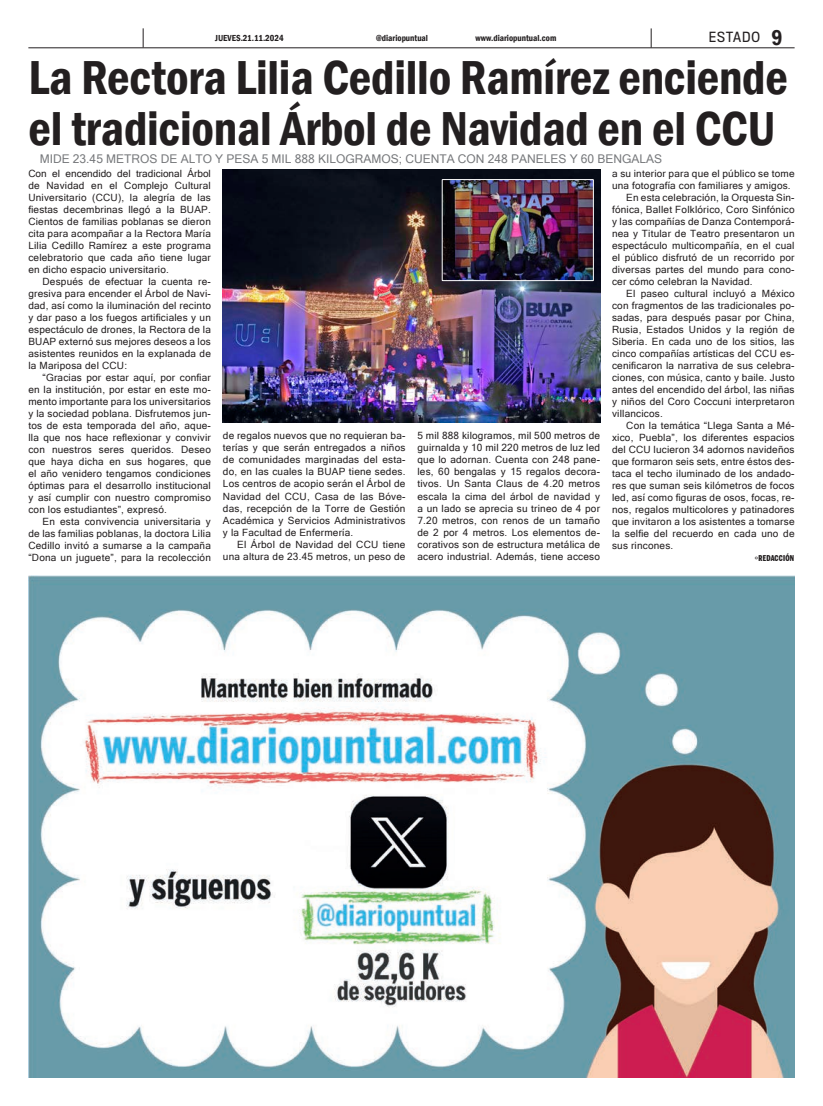
<style>
.page{position:relative;width:823px;height:1106px;background:#fff}
.page>*{position:absolute;margin:0;border:0;box-sizing:border-box;transform-origin:0 0}
.t1{font:600 condensed 49px/51px "Franklin Gothic";letter-spacing:-.005em;color:#231f20}
.t2{font:600 condensed 22px "Franklin Gothic";color:#231f20}
.t3{font:13px "Titling Gothic FB Narrow";letter-spacing:.08em;color:#231f20}
.t4{font:12px "Microsoft Sans Serif";color:#76787b}
.t5{font:10px/12px "Microsoft Sans Serif";letter-spacing:.02em;color:#231f20;text-align:justify}
.t6{font:600 condensed 9px "Franklin Gothic";color:#231f20}
.t7{font:900 8px "Benton Sans Comp";letter-spacing:.03em;color:#231f20}
.s1{font-family:"Microsoft Sans Serif";font-weight:400;font-size:10px}
</style>
<div class="page">
<hr style="left:28px;top:47px;width:766px;height:1px;background:#231f20">
<svg style="left:650px;top:28px;width:1px;height:20px"></svg>
<svg style="left:143px;top:28px;width:1px;height:19px"></svg>
<img style="left:28px;top:575px;width:766px;height:502px">
<img style="left:222px;top:170px;width:377px;height:252px">
<img style="left:443px;top:181px;width:148px;height:98px">
<div style="left:441px;top:179px;width:152px;height:102px;border:1px solid #fff"></div>
<p class="t6" style="left:215px;top:32px;width:70px">JUEVES.21.11.2024</p>
<p class="t6" style="left:376px;top:32px;width:53px">@diariopuntual</p>
<p class="t6" style="left:475px;top:32px;width:82px">www.diariopuntual.com</p>
<p class="t3" style="left:708px;top:30px;width:53px">ESTADO</p>
<p class="t2" style="left:771px;top:23px;width:13px">9</p>
<p class="t1" style="left:28px;top:52px;width:760px">La Rectora Lilia Cedillo Ramírez enciende el tradicional Árbol de Navidad en el CCU</p>
<p class="t4" style="left:40px;top:152px;width:623px">MIDE 23.45 METROS DE ALTO Y PESA 5 MIL 888 KILOGRAMOS; CUENTA CON 248 PANELES Y 60 BENGALAS</p>
<p class="t5" style="left:28px;top:167px;width:184px">Con el encendido del tradicional Árbol de Navidad en el Complejo Cultural Universitario (CCU), la alegría de las fiestas decembrinas llegó a la BUAP.<br>Cientos de familias poblanas se dieron cita para acompañar a la Rectora María Lilia Cedillo Ramírez a este programa celebratorio que cada año tiene lugar en dicho espacio universitario.</p>
<p class="t5" style="left:28px;top:275px;width:184px;text-indent:14px">Después de efectuar la cuenta re&shy;gresiva para encender el Árbol de Navi&shy;dad, así como la iluminación del recinto y dar paso a los fuegos artificiales y un espectáculo de drones, la Rectora de la BUAP externó sus mejores deseos a los asistentes reunidos en la explanada de la Mariposa del CCU:</p>
<p class="t5" style="left:28px;top:371px;width:184px;text-indent:14px">“Gracias por estar aquí, por confiar en la institución, por estar en este mo&shy;mento importante para los universitarios y la sociedad poblana. Disfrutemos jun&shy;tos de esta temporada del año, aque&shy;lla que nos hace reflexionar y convivir con nuestros seres queridos. Deseo que haya dicha en sus hogares, que el año venidero tengamos condiciones óptimas para el desarrollo institucional y así cumplir con nuestro compromiso con los estudiantes”, expresó.</p>
<p class="t5" style="left:28px;top:515px;width:184px;text-indent:14px">En esta convivencia universitaria y de las familias poblanas, la doctora Lilia Cedillo invitó a sumarse a la campaña “Dona un juguete”, para la recolección</p>
<p class="t5" style="left:611px;top:167px;width:184px">a su interior para que el público se tome una fotografía con familiares y amigos.</p>
<p class="t5" style="left:611px;top:191px;width:184px;text-indent:14px">En esta celebración, la Orquesta Sin&shy;fónica, Ballet Folklórico, Coro Sinfónico y las compañías de Danza Contemporá&shy;nea y Titular de Teatro presentaron un espectáculo multicompañía, en el cual el público disfrutó de un recorrido por diversas partes del mundo para cono&shy;cer cómo celebran la Navidad.</p>
<p class="t5" style="left:611px;top:287px;width:184px;text-indent:14px">El paseo cultural incluyó a México con fragmentos de las tradicionales po&shy;sadas, para después pasar por China, Rusia, Estados Unidos y la región de Siberia. En cada uno de los sitios, las cinco compañías artísticas del CCU es&shy;cenificaron la narrativa de sus celebra&shy;ciones, con música, canto y baile. Justo antes del encendido del árbol, las niñas y niños del Coro Coccuni interpretaron villancicos.</p>
<p class="t5" style="left:611px;top:419px;width:184px;text-indent:14px">Con la temática “Llega Santa a Mé&shy;xico, Puebla”, los diferentes espacios del CCU lucieron 34 adornos navideños que formaron seis sets, entre éstos des&shy;taca el techo iluminado de los andado&shy;res que suman seis kilómetros de focos led, así como figuras de osos, focas, re&shy;nos, regalos multicolores y patinadores que invitaron a los asistentes a tomarse la selfie del recuerdo en cada uno de sus rincones.</p>
<p class="t7" style="left:754px;top:553px;width:41px"><span class="s1">°</span>REDACCIÓN</p>
<p class="t5" style="left:417px;top:430px;width:184px">5 mil 888 kilogramos, mil 500 metros de guirnalda y 10 mil 220 metros de luz led que lo adornan. Cuenta con 248 pane&shy;les, 60 bengalas y 15 regalos decora&shy;tivos. Un Santa Claus de 4.20 metros escala la cima del árbol de navidad y a un lado se aprecia su trineo de 4 por 7.20 metros, con renos de un tamaño de 2 por 4 metros. Los elementos de&shy;corativos son de estructura metálica de acero industrial. Además, tiene acceso</p>
<p class="t5" style="left:223px;top:430px;width:184px">de regalos nuevos que no requieran ba&shy;terías y que serán entregados a niños de comunidades marginadas del esta&shy;do, en las cuales la BUAP tiene sedes.<br>Los centros de acopio serán el Árbol de Navidad del CCU, Casa de las Bóve&shy;das, recepción de la Torre de Gestión Académica y Servicios Administrativos y la Facultad de Enfermería.</p>
<p class="t5" style="left:223px;top:538px;width:184px;text-align:right">El Árbol de Navidad del CCU tiene una altura de 23.45 metros, un peso de</p>
</div>
